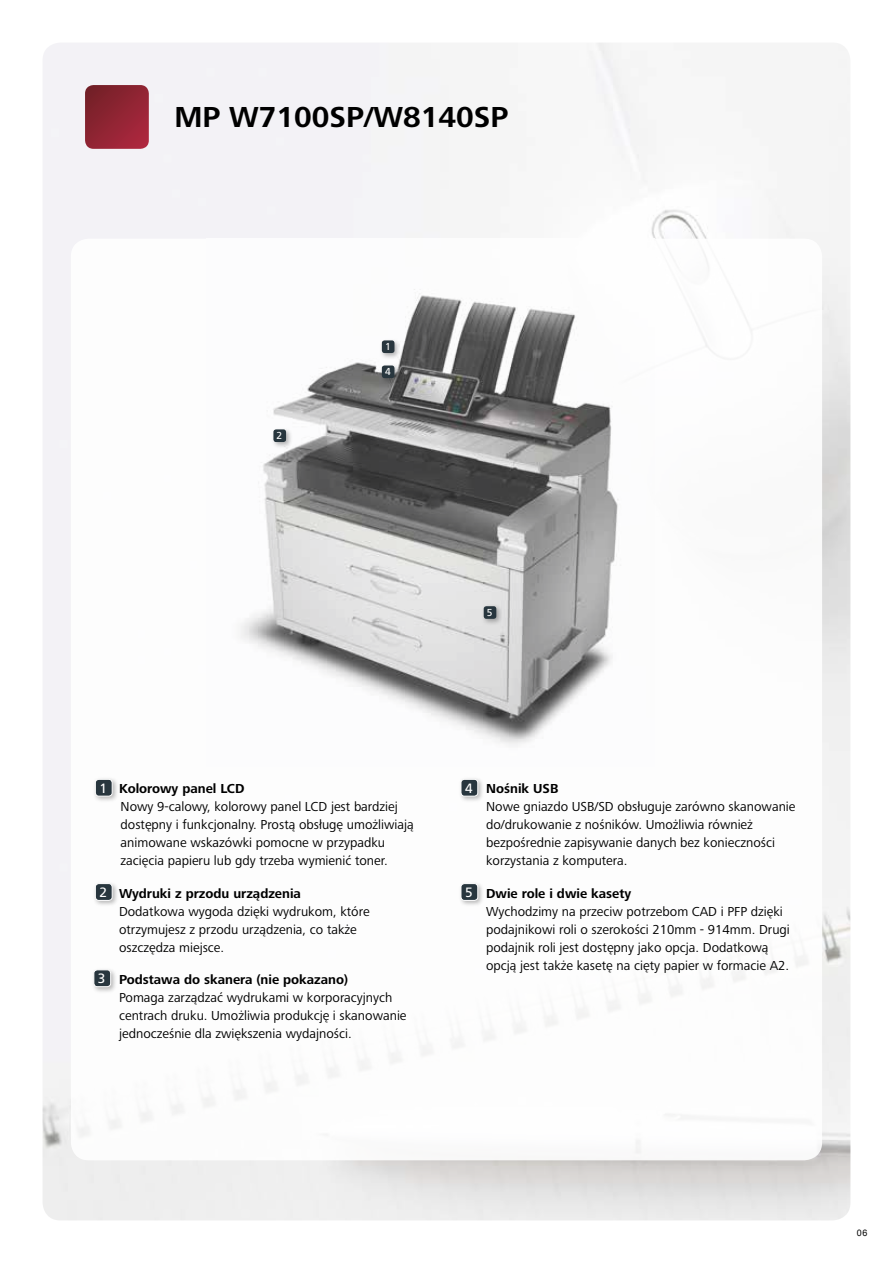
<style>
.page{position:relative;width:893px;height:1263px;background:#fff}
.page>*{position:absolute;margin:0;border:0;box-sizing:border-box;transform-origin:0 0}
.t1{font:700 30px "Frutiger Next LTW1 G";color:#000}
.t2{font:13.5px/18px "Frutiger Next LTW1 G";color:#000}
.t3{font:10.2px "Frutiger";color:#fff}
.t4{font:9px "Arial";color:#000}
.s1{font-family:"Frutiger";color:#fff}
.s2{font-weight:700}
</style>
<div class="page">
<img style="left:240px;top:289px;width:379px;height:457px">
<div style="left:92px;top:776px;width:27px;height:27px;background:#000;opacity:.29"></div>
<div style="left:95px;top:779px;width:17px;height:17px;background:#28363e;border-radius:3px"></div>
<div style="left:95px;top:779px;width:17px;height:17px;border:1px solid #fff;border-radius:3px"></div>
<div style="left:92px;top:881px;width:27px;height:26px;background:#000;opacity:.29"></div>
<div style="left:95px;top:883px;width:17px;height:17px;background:#28363e;border-radius:3px"></div>
<div style="left:95px;top:883px;width:17px;height:18px;border:1px solid #fff;border-radius:3px"></div>
<div style="left:91px;top:967px;width:26px;height:26px;background:#000;opacity:.29"></div>
<div style="left:94px;top:970px;width:17px;height:17px;background:#28363e;border-radius:3px"></div>
<div style="left:94px;top:969px;width:17px;height:18px;border:1px solid #fff;border-radius:3px"></div>
<div style="left:458px;top:776px;width:27px;height:27px;background:#000;opacity:.29"></div>
<div style="left:461px;top:779px;width:17px;height:17px;background:#28363e;border-radius:3px"></div>
<div style="left:461px;top:779px;width:17px;height:17px;border:1px solid #fff;border-radius:3px"></div>
<div style="left:458px;top:881px;width:27px;height:26px;background:#000;opacity:.29"></div>
<div style="left:461px;top:883px;width:17px;height:17px;background:#28363e;border-radius:3px"></div>
<div style="left:461px;top:883px;width:17px;height:18px;border:1px solid #fff;border-radius:3px"></div>
<svg style="left:85px;top:85px;width:64px;height:64px;background:#912534"></svg>
<div style="left:379px;top:338px;width:22px;height:22px;background:#000;opacity:.29"></div>
<div style="left:382px;top:340px;width:12px;height:13px;background:#28363e;border-radius:3px"></div>
<div style="left:379px;top:363px;width:22px;height:22px;background:#000;opacity:.29"></div>
<div style="left:382px;top:365px;width:12px;height:13px;background:#28363e;border-radius:3px"></div>
<div style="left:481px;top:604px;width:22px;height:22px;background:#000;opacity:.29"></div>
<div style="left:484px;top:606px;width:12px;height:13px;background:#28363e;border-radius:3px"></div>
<div style="left:271px;top:427px;width:22px;height:22px;background:#000;opacity:.29"></div>
<div style="left:273px;top:429px;width:13px;height:13px;background:#28363e;border-radius:3px"></div>
<h1 class="t1" style="left:174px;top:100px;width:336px">MP W7100SP/W8140SP</h1>
<p class="t3" style="left:277px;top:430px;width:7px">2</p>
<p class="t3" style="left:385px;top:341px;width:7px">1</p>
<p class="t3" style="left:385px;top:366px;width:7px">4</p>
<p class="t3" style="left:487px;top:606px;width:7px">5</p>
<p class="t2" style="left:121px;top:780px;width:295px;text-indent:-21px"><span class="s1">1</span> <span class="s2">Kolorowy panel LCD<br></span>Nowy 9-calowy, kolorowy panel LCD jest bardziej dostępny i funkcjonalny. Prostą obsługę umożliwiają animowane wskazówki pomocne w przypadku zacięcia papieru lub gdy trzeba wymienić toner.</p>
<p class="t2" style="left:119px;top:885px;width:252px;text-indent:-20px"><span class="s1">2</span> <span class="s2">Wydruki z przodu urządzenia </span>Dodatkowa wygoda dzięki wydrukom, które otrzymujesz z przodu urządzenia, co także oszczędza miejsce.</p>
<p class="t2" style="left:119px;top:971px;width:289px;text-indent:-21px"><span class="s1">3</span> <span class="s2">Podstawa do skanera (nie pokazano)<br></span>Pomaga zarządzać wydrukami w korporacyjnych centrach druku. Umożliwia produkcję i skanowanie jednocześnie dla zwiększenia wydajności.</p>
<p class="t2" style="left:486px;top:780px;width:311px;text-indent:-21px"><span class="s1">4</span> <span class="s2">Nośnik USB<br></span>Nowe gniazdo USB/SD obsługuje zarówno skanowanie do/drukowanie z nośników. Umożliwia również bezpośrednie zapisywanie danych bez konieczności korzystania z komputera.</p>
<p class="t2" style="left:486px;top:885px;width:305px;text-indent:-21px"><span class="s1">5</span> <span class="s2">Dwie role i dwie kasety<br></span>Wychodzimy na przeciw potrzebom CAD i PFP dzięki podajnikowi roli o szerokości 210mm - 914mm. Drugi podajnik roli jest dostępny jako opcja. Dodatkową opcją jest także kasetę na cięty papier w formacie A2.</p>
<p class="t4" style="left:857px;top:1228px;width:12px">06</p>
</div>
